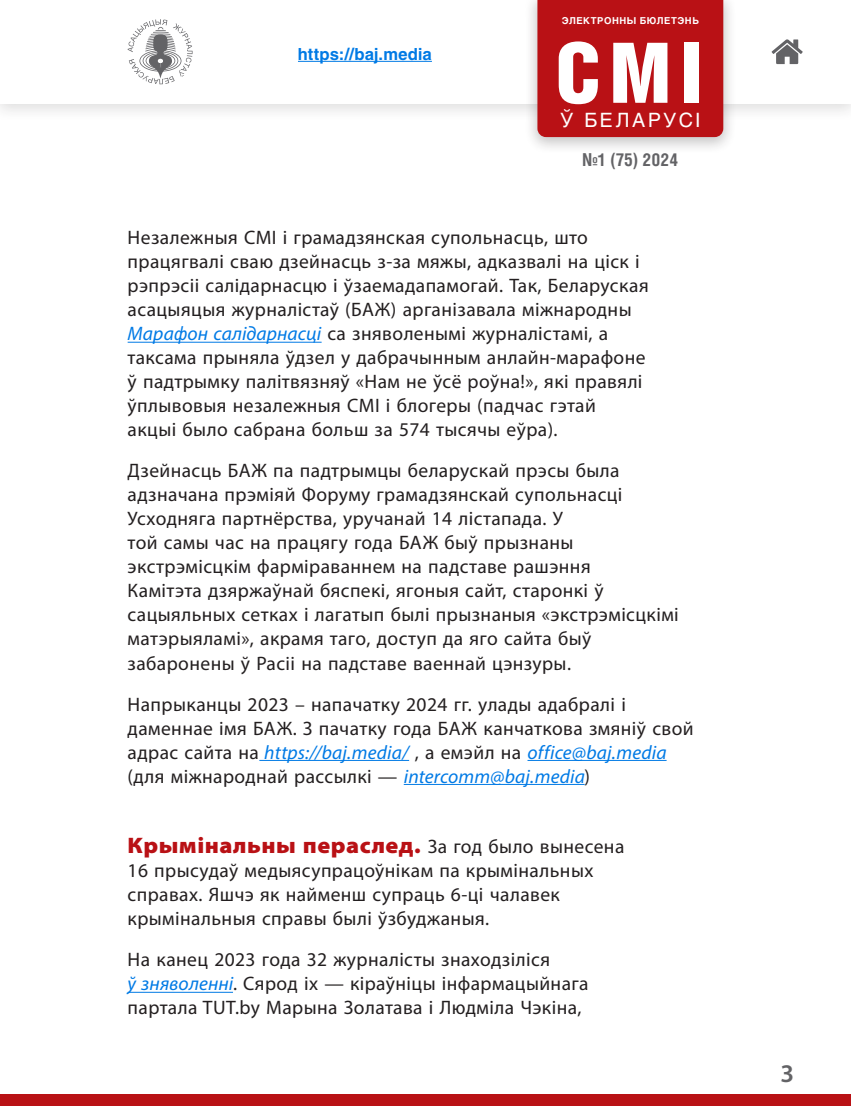
<style>
.page{position:relative;width:851px;height:1106px;background:#fff}
.page>*{position:absolute;margin:0;border:0;box-sizing:border-box;transform-origin:0 0}
.t1{font:83.55px "Helios Cond Black C";color:#fff}
.t2{font:600 25.5px "Myriad Pro";color:#636366}
.t3{font:900 semi-expanded 22.5px "Myriad Pro";letter-spacing:.02em;color:#b91115}
.t4{font:19.5px/24px "Myriad Pro";letter-spacing:.02em;color:#231f20}
.t5{font:19.5px "Helios C";letter-spacing:.13em;color:#fff}
.t6{font:700 17.85px "Helios Cond C";color:#636366}
.t7{font:700 16.5px "Helios C";letter-spacing:.005em;color:#007ae5}
.t8{font:700 9.45px "Helios C";letter-spacing:.06em;color:#fff}
.s1{font-style:italic;color:#007ae5}
.s2{font-weight:400;font-stretch:normal;font-size:19.5px;color:#231f20}
</style>
<div class="page">
<div style="left:0;top:1094px;width:850px;height:12px;background:#b91115"></div>
<hr style="left:128px;top:342px;width:193px;height:1px;background:#007ae5">
<hr style="left:259px;top:760px;width:150px;height:1px;background:#007ae5">
<hr style="left:527px;top:760px;width:139px;height:1px;background:#007ae5">
<hr style="left:403px;top:784px;width:181px;height:1px;background:#007ae5">
<hr style="left:128px;top:991px;width:105px;height:1px;background:#007ae5">
<div style="left:0;top:0;width:850px;height:122px;background:#231f20;opacity:.15"></div>
<div style="left:0;top:0;width:850px;height:103px;background:#fff"></div>
<svg style="left:128px;top:19px;width:64px;height:65px"></svg>
<hr style="left:298px;top:61px;width:134px;height:1px;background:#007ae5">
<svg style="left:771px;top:39px;width:31px;height:25px"></svg>
<div style="left:523px;top:0;width:213px;height:155px;background:#231f20;opacity:.25"></div>
<div style="left:537px;top:0;width:186px;height:137px;background:#b91115"></div>
<p class="t7" style="left:298px;top:44px;width:135px">https://baj.media</p>
<p class="t8" style="left:561px;top:15px;width:139px">ЭЛЕКТРОННЫ БЮЛЕТЭНЬ</p>
<h1 class="t1" style="left:555px;top:25px;width:149px">СМІ</h1>
<p class="t5" style="left:560px;top:109px;width:141px">Ў БЕЛАРУСІ</p>
<p class="t6" style="left:582px;top:149px;width:97px">№1 (75) 2024</p>
<p class="t4" style="left:128px;top:225px;width:522px">Незалежныя СМІ і грамадзянская супольнасць, што працягвалі сваю дзейнасць з-за мяжы, адказвалі на ціск і рэпрэсіі салідарнасцю і ўзаемадапамогай. Так, Беларуская асацыяцыя журналістаў (БАЖ) арганізавала міжнародны <span class="s1">Марафон салідарнасці</span> са зняволенымі журналістамі, а таксама прыняла ўдзел у дабрачынным анлайн-марафоне ў падтрымку палітвязняў «Нам не ўсё роўна!», які правялі ўплывовыя незалежныя СМІ і блогеры (падчас гэтай акцыі было сабрана больш за 574 тысячы еўра).</p>
<p class="t4" style="left:128px;top:458px;width:552px">Дзейнасць БАЖ па падтрымцы беларускай прэсы была адзначана прэміяй Форуму грамадзянскай супольнасці Усходняга партнёрства, уручанай 14 лістапада. У<br>той самы час на працягу года БАЖ быў прызнаны экстрэмісцкім фарміраваннем на падставе рашэння<br>Камітэта дзяржаўнай бяспекі, ягоныя сайт, старонкі ў сацыяльных сетках і лагатып былі прызнаныя «экстрэмісцкімі матэрыяламі», акрамя таго, доступ да яго сайта быў забаронены ў Расіі на падставе ваеннай цэнзуры.</p>
<p class="t4" style="left:128px;top:691px;width:567px">Напрыканцы 2023 – напачатку 2024 гг. улады адабралі і даменнае імя БАЖ. З пачатку года БАЖ канчаткова змяніў свой адрас сайта на <span class="s1">https://baj.media/</span> , а емэйл на <span class="s1">office@baj.media </span>(для міжнароднай рассылкі — <span class="s1">intercomm@baj.media</span>)</p>
<p class="t3" style="left:128px;top:830px;width:498px">Крымінальны пераслед. <span class="s2">За год было вынесена</span></p>
<p class="t4" style="left:128px;top:858px;width:467px">16 прысудаў медыясупрацоўнікам па крымінальных справах. Яшчэ як найменш супраць 6-ці чалавек крымінальныя справы былі ўзбуджаныя.</p>
<p class="t4" style="left:128px;top:947px;width:462px">На канец 2023 года 32 журналісты знаходзіліся<br><span class="s1">ў зняволенні</span>. Сярод іх — кіраўніцы інфармацыйнага партала TUT.by Марына Золатава і Людміла Чэкіна,</p>
<h2 class="t2" style="left:780px;top:1057px;width:15px">3</h2>
</div>
